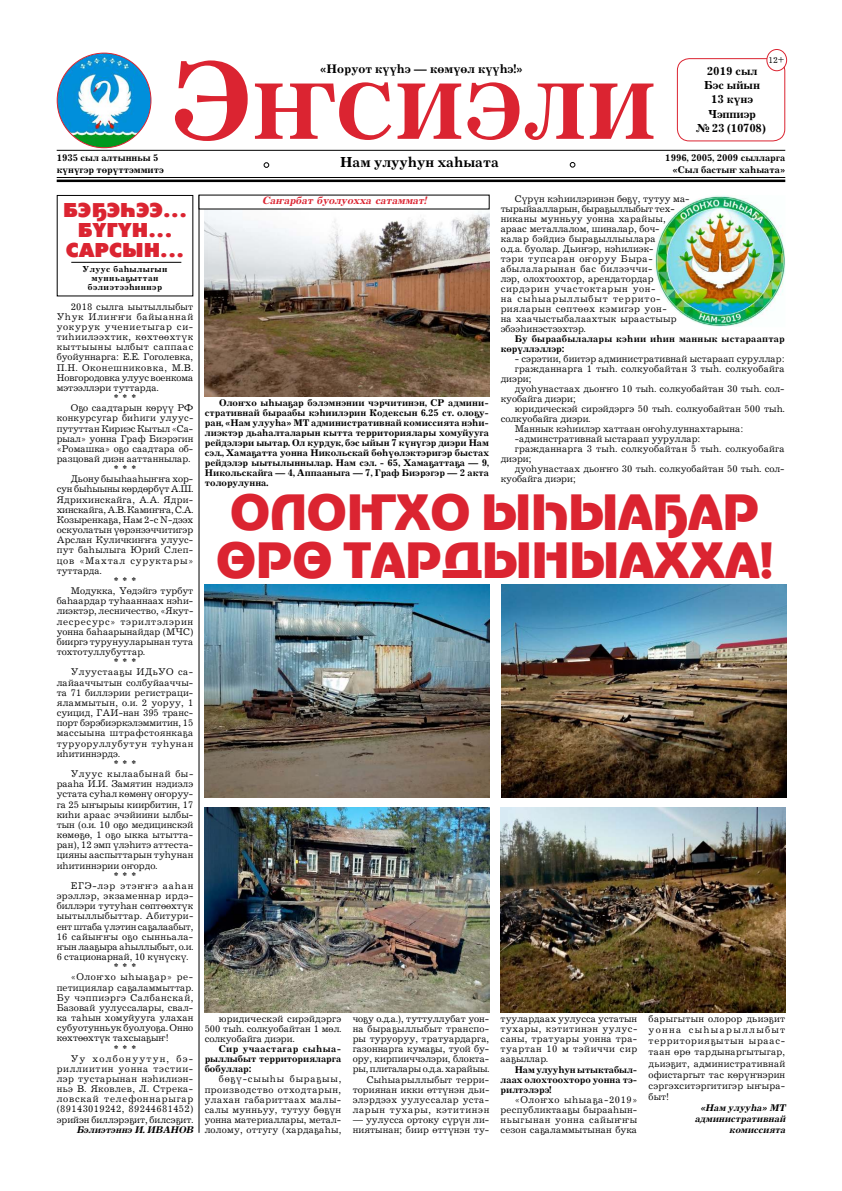
<style>
.page{position:relative;width:842px;height:1191px;background:#fff}
.page>*{position:absolute;margin:0;border:0;box-sizing:border-box;transform-origin:0 0}
.t1{font:700 83px "Sakha Journal";color:#db2431}
.t2{font:48px/48px "Sakha AD Ver G";color:#db2431}
.t3{font:700 20px/20px "Sakha Futuris";color:#db2431;text-align:center}
.t4{font:700 15px "Sakha Journal";color:#000}
.t5{font:700 12.8px "Sakha Journal";color:#000}
.t6{font:700 12px/14.4px "Sakha Journal";color:#000;text-align:center}
.t7{font:italic 700 11px "Sakha Journal";color:#db2431}
.t8{font:10px/10.2px "Sakha Journal";color:#000;text-align:justify}
.t9{font:700 10px/10px "Sakha Journal";color:#000;text-align:justify}
.t10{font:10px "Sakha Journal";letter-spacing:.02em;color:#000}
.t11{font:italic 700 10px/11.1px "Sakha Journal";color:#000;text-align:right}
.t12{font:700 10px/10px "Sakha Journal";letter-spacing:.02em;color:#000}
.t13{font:700 9px/9px "Sakha Journal";letter-spacing:.05em;color:#000;text-align:center}
.t14{font:9px "Sakha Journal";color:#000}
.s1{font-size:116px}
</style>
<div class="page">
<hr style="left:57px;top:177px;width:728px;height:1px;background:#000">
<hr style="left:57px;top:180px;width:728px;height:2px;background:#000">
<svg style="left:264px;top:163px;width:5px;height:4px"></svg>
<svg style="left:570px;top:162px;width:5px;height:5px"></svg>
<hr style="left:57px;top:150px;width:728px;height:1px;background:#000">
<div style="left:677px;top:58px;width:108px;height:83px;border:1px solid #db2431;border-radius:12px"></div>
<div style="left:767px;top:49px;width:20px;height:22px;background:#fff;border-radius:50%"></div>
<div style="left:766px;top:49px;width:21px;height:22px;border:1px solid #db2431;border-radius:50%"></div>
<img style="left:57px;top:53px;width:94px;height:95px">
<hr style="left:71px;top:262px;width:110px;height:1px;background:#000">
<img style="left:205px;top:209px;width:284px;height:187px">
<img style="left:205px;top:584px;width:284px;height:214px">
<img style="left:205px;top:807px;width:284px;height:205px">
<img style="left:501px;top:584px;width:285px;height:214px">
<img style="left:501px;top:807px;width:284px;height:205px">
<img style="left:655px;top:195px;width:130px;height:132px">
<hr style="left:199px;top:195px;width:1px;height:937px;background:#000">
<p class="t9" style="left:57px;top:152px;width:109px;line-height:12px">1935 сыл алтынньы 5 күнүгэр төрүттэммитэ</p>
<h1 class="t1" style="left:170px;top:66px;width:488px"><span class="s1">Э</span>ҤСИЭЛИ</h1>
<p class="t5" style="left:320px;top:61px;width:204px">«Норуот күүһэ — көмүөл күүһэ!»</p>
<p class="t6" style="left:704px;top:64px;width:58px">2019 сыл<br>Бэс ыйын<br>13 күнэ<br>Чэппиэр</p>
<p class="t14" style="left:768px;top:55px;width:18px">12+</p>
<p class="t6" style="left:696px;top:121px;width:72px">№ 23 (10708)</p>
<p class="t9" style="left:665px;top:153px;width:121px">1996, 2005, 2009 сылларга</p>
<h3 class="t4" style="left:340px;top:154px;width:160px">Нам улууһун хаһыата</h3>
<p class="t9" style="left:673px;top:165px;width:114px">«Сыл бастыҥ хаһыата»</p>
<h3 class="t3" style="left:63px;top:200px;width:125px">БЭҔЭҺЭЭ...<br>БҮГҮН...<br>САРСЫН...</h3>
<p class="t13" style="left:83px;top:265px;width:86px">Улуус баһылыгын мунньаҕыттан бэлиэтээһиннэр</p>
<p class="t8" style="left:57px;top:301px;width:138px;text-indent:14px">2018 сылга ыытыллыбыт Уһук Илиҥҥи байыаннай уокурук учениетыгар си&shy;тиһиилээхтик, көхтөөхтүк кыттыыны ылбыт саппаас буойуннарга: Е.Е. Гоголевка, П.Н. Оконешниковка, М.В.<br>Новгородовка улуус военкома мэтээллэри туттарда.</p>
<p class="t9" style="left:114px;top:392px;width:23px">* * *</p>
<p class="t8" style="left:57px;top:403px;width:138px;text-indent:14px">Оҕо саадтарын көрүү РФ конкурсугар биһиги улуус&shy;путуттан Кириэс Кытыл «Са&shy;рыал» уонна Граф Биэрэгин «Ромашка» оҕо саадтара об&shy;разцовай диэн ааттаннылар.</p>
<p class="t9" style="left:114px;top:464px;width:23px">* * *</p>
<p class="t8" style="left:57px;top:474px;width:138px;text-indent:14px">Дьону быыһааһыҥҥа хор&shy;сун быһыыны көрдөрбүт А.Ш.<br>Ядрихинскайга, А.А. Ядри&shy;хинскайга, А.В. Камиҥҥа, С.А.<br>Козыренкаҕа, Нам 2-с N-дээх оскуолатын үөрэнээччитигэр Арслан Куличкиҥҥа улуус&shy;пут баһылыга Юрий Слеп&shy;цов «Махтал суруктары» туттарда.</p>
<p class="t9" style="left:114px;top:575px;width:23px">* * *</p>
<p class="t8" style="left:57px;top:586px;width:138px;text-indent:14px">Модукка, Үөдэйгэ турбут баһаардар туһааннаах нэһи&shy;лиэктэр, лесничество, «Якут&shy;лесресурс» тэрилтэлэрин уонна баһаарынайдар (МЧС) бииргэ турунууларынан тута тохтотуллубуттар.</p>
<p class="t9" style="left:114px;top:657px;width:23px">* * *</p>
<p class="t8" style="left:57px;top:667px;width:138px;text-indent:14px">Улуустааҕы ИДьУО са&shy;лайааччытын солбуйааччы&shy;та 71 биллэрии регистраци&shy;яламмытын, о.и. 2 уоруу, 1 суицид, ГАИ-нан 395 транс&shy;порт бэрэбиэркэлэммитин, 15 массыына штрафстоянкаҕа туруоруллубутун туһунан иһитиннэрдэ.</p>
<p class="t9" style="left:114px;top:758px;width:23px">* * *</p>
<p class="t8" style="left:57px;top:769px;width:138px;text-indent:14px">Улуус кылаабынай бы&shy;рааһа И.И. Замятин нэдиэлэ устата суһал көмөнү оҥоруу&shy;га 25 ыҥырыы киирбитин, 17 киһи араас эчэйиини ылбы&shy;тын (о.и. 10 оҕо медицинскэй көмөҕө, 1 оҕо ыкка ытытта&shy;ран), 12 эмп үлэһитэ аттеста&shy;цияны ааспыттарын туһунан иһитиннэрии оҥордо.</p>
<p class="t9" style="left:114px;top:870px;width:23px">* * *</p>
<p class="t8" style="left:57px;top:881px;width:138px;text-indent:14px">ЕГЭ-лэр этэҥҥэ ааһан эрэллэр, экзаменнар ирдэ&shy;биллэри тутуһан сөптөөхтүк ыытыллыбыттар. Абитури&shy;ент штаба үлэтин саҕалаабыт, 16 сайыҥҥы оҕо сынньала&shy;ҥын лааҕыра аһыллыбыт, о.и.<br>6 стационарнай, 10 күнүскү.</p>
<p class="t9" style="left:114px;top:961px;width:23px">* * *</p>
<p class="t8" style="left:57px;top:972px;width:138px;text-indent:14px">«Олоҥхо ыһыаҕар» ре&shy;петициялар саҕаламмыттар.<br>Бу чэппиэргэ Салбанскай, Базовай уулуссалары, свал&shy;ка таһын хомуйууга улахан субуотунньук буолуоҕа. Онно көхтөөхтүк тахсыаҕыҥ!</p>
<p class="t9" style="left:114px;top:1043px;width:23px">* * *</p>
<p class="t8" style="left:57px;top:1053px;width:138px;text-indent:14px">Уу холбонуутун, бэ&shy;риллиитин уонна тэстии&shy;лэр тустарынан нэһилиэн&shy;ньэ В. Яковлев, Л. Стрека&shy;ловскай телефоннарыгар (89143019242, 89244681452) эрийэн биллэрэҕит, билсэҕит.</p>
<p class="t11" style="left:76px;top:1124px;width:118px">Бэлиэтэннэ И. ИВАНОВ</p>
<p class="t7" style="left:262px;top:195px;width:166px">Саҥарбат буолуохха сатаммат!</p>
<p class="t9" style="left:205px;top:398px;width:286px;text-indent:14px">Олоҥхо ыһыаҕар бэлэмнэнии чэрчитинэн, СР админи&shy;стративнай быраабы кэһиилэрин Кодексын 6.25 ст. олоҕу&shy;ран, «Нам улууһа» МТ административнай комиссията нэһи&shy;лиэктэр дьаһалталарын кытта территориялары хомуйууга рейдэлэри ыытар. Ол курдук, бэс ыйын 7 күнүгэр диэри Нам сэл., Хамаҕатта уонна Никольскай бөһүөлэктэригэр быстах рейдэлэр ыытылыннылар. Нам сэл. - 65, Хамаҕаттаҕа — 9, Никольскайга — 4, Аппааныга — 7, Граф Биэрэгэр — 2 акта толорулунна.</p>
<p class="t8" style="left:501px;top:194px;width:191px;text-align:left;text-indent:14px">Сүрүн кэһиилэринэн бөҕү, тутуу ма&shy;тырыйаалларын, быраҕыллыбыт тех&shy;никаны мунньуу уонна харайыы, араас металлалом, шиналар, боч&shy;калар бэйдиэ быраҕыллыылара<br>о.д.а. буолар. Дьиҥэр, нэһилиэк-<br>тэри тупсаран оҥоруу Быра&shy;абылаларынан бас билээччи-<br>лэр, олохтоохтор, арендатордар сирдэрин участоктарын уон-<br>на сыһыарыллыбыт террито&shy;рияларын сөптөөх кэмигэр уон-<br>на хаачыстыбалаахтык ыраастыыр эбээһинэстээхтэр.</p>
<p class="t12" style="left:501px;top:334px;width:286px;text-indent:14px">Бу быраабылалары кэһии иһин маннык ыстарааптар көрүллэллэр:</p>
<p class="t8" style="left:515px;top:354px;width:271px">- сэрэтии, биитэр административнай ыстараап суруллар:</p>
<p class="t10" style="left:515px;top:363px;width:271px">гражданнарга 1 тыһ. солкуобайтан 3 тыһ. солкуобайга</p>
<p class="t8" style="left:501px;top:374px;width:32px">диэри;</p>
<p class="t8" style="left:515px;top:384px;width:271px">дуоһунастаах дьоҥҥо 10 тыһ. солкуобайтан 30 тыһ. сол-</p>
<p class="t8" style="left:501px;top:394px;width:77px">куобайга диэри;</p>
<p class="t8" style="left:515px;top:404px;width:271px">юридическэй сирэйдэргэ 50 тыһ. солкуобайтан 500 тыһ.</p>
<p class="t8" style="left:501px;top:414px;width:91px">солкуобайга диэри.</p>
<p class="t8" style="left:515px;top:424px;width:230px">Маннык кэһиилэр хаттаан оҥоһулуннахтарына:</p>
<p class="t8" style="left:515px;top:434px;width:187px">-админстративнай ыстараап ууруллар:</p>
<p class="t10" style="left:515px;top:443px;width:271px">гражданнарга 3 тыһ. солкуобайтан 5 тыһ. солкуобайга</p>
<p class="t8" style="left:501px;top:454px;width:32px">диэри;</p>
<p class="t8" style="left:515px;top:464px;width:271px">дуоһунастаах дьоҥҥо 30 тыһ. солкуобайтан 50 тыһ. сол-</p>
<p class="t8" style="left:501px;top:474px;width:77px">куобайга диэри;</p>
<h2 class="t2" style="left:216px;top:488px;width:559px">ОЛОҤХО ЫҺЫАҔАР<br>ӨРӨ ТАРДЫНЫАХХА!</h2>
<p class="t8" style="left:205px;top:1014px;width:138px;text-indent:14px">юридическэй сирэйдэргэ 500 тыһ. солкуобайтан 1 мөл. солкуобайга диэри.</p>
<p class="t9" style="left:205px;top:1044px;width:138px;text-indent:14px">Сир учаастагар сыһыа&shy;рыллыбыт территорияларга бобуллар:</p>
<p class="t8" style="left:205px;top:1074px;width:138px;text-indent:14px">бөҕү-сыыһы быраҕыы, производство отходтарын, улахан габариттаах малы&shy;салы мунньуу, тутуу бөҕүн уонна материаллары, метал&shy;лолому, оттугу (хардаҕаһы,</p>
<p class="t8" style="left:353px;top:1014px;width:138px;text-align:right">чоҕу о.д.а.), туттуллубат уон&shy;на быраҕыллыбыт транспо&shy;ры туруоруу, тратуардарга, газоннарга кумаҕы, туой бу&shy;ору, кирпииччэлэри, блокта&shy;ры, плиталары о.д.а. харайыы.<br>Сыһыарыллыбыт терри&shy;ториянан икки өттүнэн дьи&shy;элэрдээх уулуссалар уста&shy;ларын тухары, кэтитинэн</p>
<p class="t8" style="left:353px;top:1114px;width:138px">— уулусса ортоку сүрүн ли&shy;ниятынан; биир өттүнэн ту-</p>
<p class="t8" style="left:501px;top:1014px;width:138px">туулардаах уулусса устатын тухары, кэтитинэн уулус&shy;саны, тратуары уонна тра&shy;туартан 10 м тэйиччи сир ааҕыллар.</p>
<p class="t9" style="left:501px;top:1064px;width:138px;text-indent:14px">Нам улууһун ытыктабыл&shy;лаах олохтоохторо уонна тэ&shy;рилтэлэрэ!</p>
<p class="t8" style="left:501px;top:1094px;width:138px;text-indent:14px">«Олоҥхо ыһыаҕа-2019» республиктааҕы бырааһын&shy;ньыгынан уонна сайыҥҥы сезон саҕаламмытынан бука</p>
<p class="t8" style="left:649px;top:1013px;width:138px;line-height:11.1px">барыгытын олорор дьиэҕит уонна сыһыарыллыбыт территорияҕытын ыраас&shy;таан өрө тардынаргытыгар, дьиэҕит, административнай офистаргыт тас көрүҥнэрин сэргэхситэргитигэр ыҥыра&shy;быт!</p>
<p class="t11" style="left:695px;top:1102px;width:92px">«Нам улууһа» МТ административнай комиссията</p>
</div>
